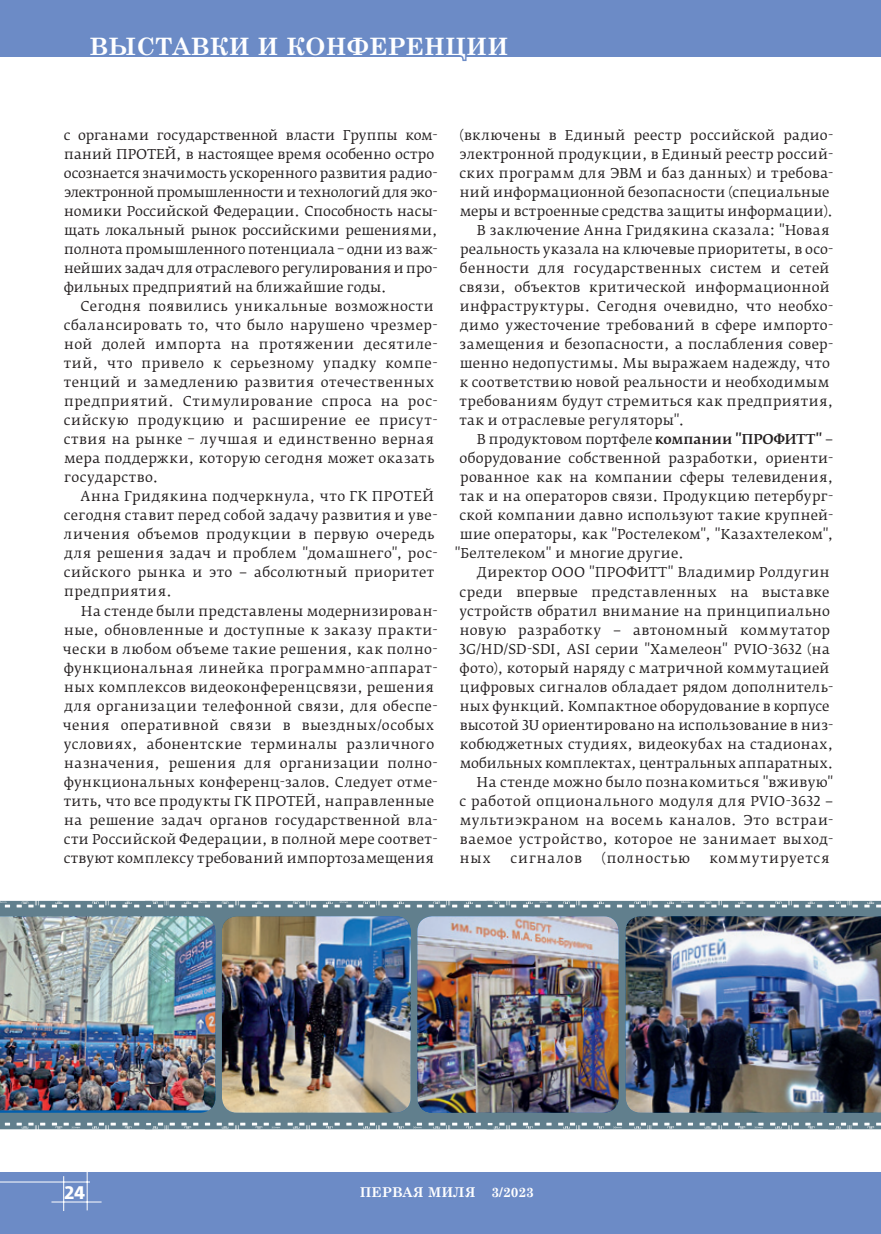
<style>
.page{position:relative;width:881px;height:1234px;background:#fff}
.page>*{position:absolute;margin:0;border:0;box-sizing:border-box;transform-origin:0 0}
.t1{font:700 24px "Century Schoolbook";color:#fff}
.t2{font:700 18px "Fedra Sans Pro";color:#fff}
.t3{font:13.5px/19px "Fedra Serif B Pro";letter-spacing:.02em;color:#231f20}
.t4{font:13.5px/19px "Fedra Serif B Pro";color:#231f20}
.t5{font:13.5px "Fedra Serif B Pro";letter-spacing:.045em;color:#231f20}
.t6{font:700 13.5px "Century Schoolbook";color:#fff}
.t7{font:13.5px "Fedra Serif B Pro";letter-spacing:.06em;color:#231f20}
.t8{font:13.5px "Fedra Serif B Pro";letter-spacing:.055em;color:#231f20}
.t9{font:13.5px "Fedra Serif B Pro";letter-spacing:.065em;color:#231f20}
.s1{font-weight:500}
</style>
<div class="page">
<div style="left:0;top:0;width:880px;height:57px;background:#6c8bc6"></div>
<div style="left:0;top:1172px;width:880px;height:61px;background:#6c8bc6"></div>
<hr style="left:51px;top:1201px;width:50px;height:1px;background:#fff">
<hr style="left:87px;top:1171px;width:1px;height:39px;background:#fff">
<hr style="left:63px;top:1175px;width:1px;height:35px;background:#fff">
<hr style="left:0;top:1181px;width:90px;height:1px;background:#fff">
<svg style="left:0;top:1121px;width:880px;height:7px;background:#8199a4"></svg>
<svg style="left:0;top:900px;width:880px;height:7px;background:#93a7b1"></svg>
<div style="left:0;top:907px;width:880px;height:214px;background:#617f8d"></div>
<img style="left:417px;top:916px;width:201px;height:196px">
<img style="left:222px;top:916px;width:188px;height:196px">
<img style="left:0;top:916px;width:215px;height:194px">
<img style="left:625px;top:916px;width:255px;height:196px">
<h1 class="t1" style="left:89px;top:28px;width:420px">ВЫСТАВКИ И КОНФЕРЕНЦИИ</h1>
<p class="t4" style="left:64px;top:125px;width:375px">с органами государственной власти Группы ком&shy;паний ПРОТЕЙ, в настоящее время особенно остро осознается значимость ускоренного развития радио&shy;электронной промышленности и технологий для эко&shy;номики Российской Федерации. Способность насы&shy;щать локальный рынок российскими решениями, полнота промышленного потенциала – одни из важ&shy;нейших задач для отраслевого регулирования и про&shy;фильных предприятий на ближайшие годы.</p>
<p class="t3" style="left:64px;top:296px;width:375px;text-indent:17px">Сегодня появились уникальные возможности сбалансировать то, что было нарушено чрезмер&shy;ной долей импорта на протяжении десятиле&shy;тий, что привело к серьезному упадку компе&shy;тенций и замедлению развития отечественных предприятий. Стимулирование спроса на рос&shy;сийскую продукцию и расширение ее присут&shy;ствия на рынке – лучшая и единственно верная мера поддержки, которую сегодня может оказать государство.</p>
<p class="t3" style="left:64px;top:487px;width:375px;text-indent:17px">Анна Гридякина подчеркнула, что ГК ПРОТЕЙ сегодня ставит перед собой задачу развития и уве&shy;личения объемов продукции в первую очередь для решения задач и проблем "домашнего", рос&shy;сийского рынка и это − абсолютный приоритет предприятия.</p>
<p class="t3" style="left:63px;top:601px;width:376px;text-indent:18px">На стенде были представлены модернизирован&shy;ные, обновленные и доступные к заказу практи&shy;чески в любом объеме такие решения, как полно&shy;функциональная линейка программно-аппарат&shy;ных комплексов видеоконференцсвязи, решения для организации телефонной связи, для обеспе&shy;чения оперативной связи в выездных/особых условиях, абонентские терминалы различного назначения, решения для организации полно&shy;функциональных конференц-залов. Следует отме&shy;тить, что все продукты ГК ПРОТЕЙ, направленные на решение задач органов государственной вла&shy;сти Российской Федерации, в полной мере соответ&shy;ствуют комплексу требований импортозамещения</p>
<p class="t3" style="left:459px;top:125px;width:373px">(включены в Единый реестр российской радио-</p>
<p class="t3" style="left:460px;top:144px;width:374px">электронной продукции, в Единый реестр россий-</p>
<p class="t3" style="left:459px;top:163px;width:375px">ских программ для ЭВМ и баз данных) и требова-</p>
<p class="t3" style="left:459px;top:182px;width:371px">ний информационной безопасности (специальные</p>
<p class="t3" style="left:459px;top:201px;width:375px">меры и встроенные средства защиты информации).</p>
<p class="t3" style="left:476px;top:220px;width:354px">В заключение Анна Гридякина сказала: "Новая</p>
<p class="t3" style="left:460px;top:239px;width:374px">реальность указала на ключевые приоритеты, в осо-</p>
<p class="t3" style="left:459px;top:258px;width:371px">бенности для государственных систем и сетей</p>
<p class="t3" style="left:459px;top:277px;width:371px">связи, объектов критической информационной</p>
<p class="t3" style="left:459px;top:296px;width:374px">инфраструктуры. Сегодня очевидно, что необхо-</p>
<p class="t3" style="left:460px;top:316px;width:374px">димо ужесточение требований в сфере импорто-</p>
<p class="t3" style="left:459px;top:335px;width:375px">замещения и безопасности, а послабления совер-</p>
<p class="t3" style="left:459px;top:354px;width:371px">шенно недопустимы. Мы выражаем надежду, что</p>
<p class="t3" style="left:459px;top:373px;width:371px">к соответствию новой реальности и необходимым</p>
<p class="t3" style="left:459px;top:392px;width:375px">требованиям будут стремиться как предприятия,</p>
<p class="t3" style="left:459px;top:411px;width:226px">так и отраслевые регуляторы".</p>
<p class="t3" style="left:476px;top:430px;width:358px">В продуктовом портфеле <span class="s1">компании "ПРОФИТТ"</span> −</p>
<p class="t3" style="left:459px;top:449px;width:375px">оборудование собственной разработки, ориенти-</p>
<p class="t3" style="left:460px;top:468px;width:374px">рованное как на компании сферы телевидения,</p>
<p class="t3" style="left:459px;top:487px;width:375px">так и на операторов связи. Продукцию петербург-</p>
<p class="t3" style="left:459px;top:506px;width:375px">ской компании давно используют такие крупней-</p>
<p class="t3" style="left:459px;top:525px;width:375px">шие операторы, как "Ростелеком", "Казахтелеком",</p>
<p class="t3" style="left:454px;top:544px;width:231px">"Белтелеком" и многие другие.</p>
<p class="t3" style="left:476px;top:563px;width:354px">Директор ООО "ПРОФИТТ" Владимир Ролдугин</p>
<p class="t3" style="left:459px;top:582px;width:371px">среди впервые представленных на выставке</p>
<p class="t3" style="left:459px;top:601px;width:371px">устройств обратил внимание на принципиально</p>
<p class="t3" style="left:459px;top:620px;width:371px">новую разработку − автономный коммутатор</p>
<p class="t3" style="left:459px;top:639px;width:372px">3G/HD/SD-SDI, ASI серии "Хамелеон" PVIO-3632 (на</p>
<p class="t3" style="left:459px;top:658px;width:371px">фото), который наряду с матричной коммутацией</p>
<p class="t3" style="left:459px;top:677px;width:374px">цифровых сигналов обладает рядом дополнитель-</p>
<p class="t3" style="left:459px;top:696px;width:371px">ных функций. Компактное оборудование в корпусе</p>
<p class="t3" style="left:459px;top:715px;width:374px">высотой 3U ориентировано на использование в низ-</p>
<p class="t3" style="left:459px;top:734px;width:375px">кобюджетных студиях, видеокубах на стадионах,</p>
<p class="t3" style="left:459px;top:753px;width:375px">мобильных комплектах, центральных аппаратных.</p>
<p class="t3" style="left:477px;top:772px;width:358px">На стенде можно было познакомиться "вживую"</p>
<p class="t3" style="left:459px;top:791px;width:375px">с работой опционального модуля для PVIO-3632 −</p>
<p class="t5" style="left:459px;top:811px;width:375px">мультиэкраном на восемь каналов. Это встраи-</p>
<p class="t5" style="left:459px;top:830px;width:374px">ваемое устройство, которое не занимает выход-</p>
<p class="t3" style="left:459px;top:848px;width:32px">ных</p>
<p class="t9" style="left:510px;top:849px;width:73px">сигналов</p>
<p class="t8" style="left:601px;top:849px;width:90px">(полностью</p>
<p class="t7" style="left:709px;top:849px;width:121px">коммутируется</p>
<h2 class="t2" style="left:65px;top:1180px;width:22px">24</h2>
<p class="t6" style="left:359px;top:1181px;width:176px">ПЕРВАЯ МИЛЯ 3/2023</p>
</div>
